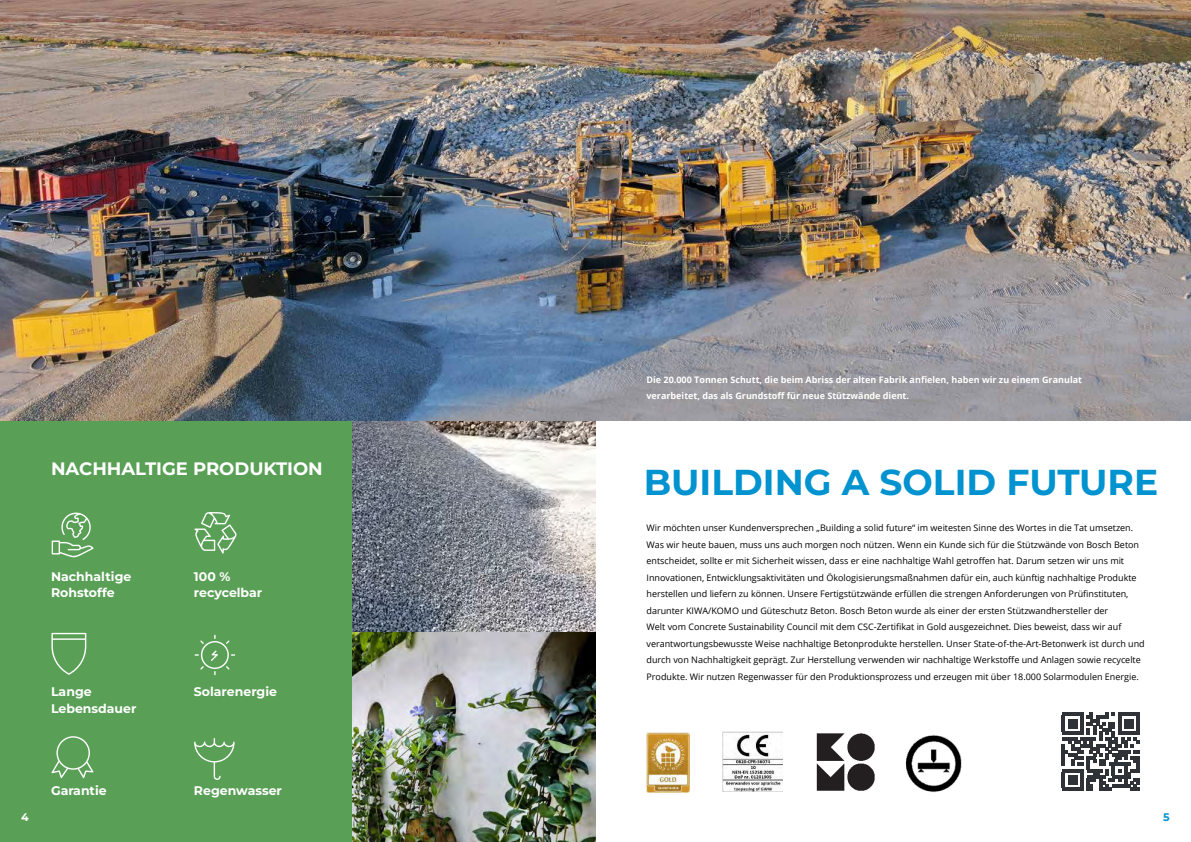
<style>
.page{position:relative;width:1191px;height:842px;background:#fff}
.page>*{position:absolute;margin:0;border:0;box-sizing:border-box;transform-origin:0 0}
.t1{font:700 36px "Montserrat";color:#0093d0}
.t2{font:700 18px "Montserrat";color:#fff}
.t3{font:700 12.5px/16.5px "Montserrat";color:#fff}
.t4{font:700 11px "Montserrat";color:#fff}
.t5{font:700 11px "Montserrat";color:#0093d0}
.t6{font:9px/16.5px "Open Sans";color:#000}
.t7{font:700 9px/16.5px "Open Sans";color:#fff}
</style>
<div class="page">
<img style="left:351px;top:421px;width:244px;height:421px">
<div style="left:0;top:393px;width:351px;height:449px;background:#59a056"></div>
<svg style="left:51px;top:633px;width:35px;height:42px"></svg>
<svg style="left:194px;top:738px;width:41px;height:42px"></svg>
<svg style="left:195px;top:635px;width:40px;height:40px"></svg>
<svg style="left:194px;top:512px;width:43px;height:42px"></svg>
<svg style="left:52px;top:512px;width:42px;height:45px"></svg>
<svg style="left:51px;top:736px;width:42px;height:42px"></svg>
<svg style="left:1061px;top:713px;width:79px;height:78px"></svg>
<hr style="left:1061px;top:788px;width:22px;height:3px;background:#2f3338">
<div style="left:1068px;top:775px;width:9px;height:10px;background:#2f3338"></div>
<img style="left:0;top:0;width:1191px;height:421px">
<img style="left:723px;top:732px;width:60px;height:60px">
<img style="left:816px;top:733px;width:59px;height:58px">
<img style="left:905px;top:735px;width:57px;height:58px">
<img style="left:646px;top:732px;width:44px;height:61px">
<svg style="left:658px;top:787px;width:20px;height:2px"></svg>
<h2 class="t2" style="left:51px;top:460px;width:273px">NACHHALTIGE PRODUKTION</h2>
<h3 class="t3" style="left:51px;top:568px;width:82px">Nachhaltige<br>Rohstoffe</h3>
<h3 class="t3" style="left:194px;top:568px;width:70px">100 % recycelbar</h3>
<h3 class="t3" style="left:51px;top:684px;width:87px">Lange<br>Lebensdauer</h3>
<h3 class="t3" style="left:51px;top:783px;width:57px">Garantie</h3>
<h3 class="t3" style="left:194px;top:684px;width:85px">Solarenergie</h3>
<h3 class="t3" style="left:194px;top:783px;width:89px">Regenwasser</h3>
<p class="t7" style="left:646px;top:371px;width:437px">Die 20.000 Tonnen Schutt, die beim Abriss der alten Fabrik anfielen, haben wir zu einem Granulat verarbeitet, das als Grundstoff für neue Stützwände dient.</p>
<h1 class="t1" style="left:643px;top:465px;width:516px">BUILDING A SOLID FUTURE</h1>
<p class="t6" style="left:646px;top:520px;width:500px">Wir möchten unser Kundenversprechen „Building a solid future“ im weitesten Sinne des Wortes in die Tat umsetzen.<br>Was wir heute bauen, muss uns auch morgen noch nützen. Wenn ein Kunde sich für die Stützwände von Bosch Beton entscheidet, sollte er mit Sicherheit wissen, dass er eine nachhaltige Wahl getroffen hat. Darum setzen wir uns mit Innovationen, Entwicklungsaktivitäten und Ökologisierungsmaßnahmen dafür ein, auch künftig nachhaltige Produkte herstellen und liefern zu können. Unsere Fertigstützwände erfüllen die strengen Anforderungen von Prüfinstituten, darunter KIWA/KOMO und Güteschutz Beton. Bosch Beton wurde als einer der ersten Stützwandhersteller der<br>Welt vom Concrete Sustainability Council mit dem CSC-Zertifikat in Gold ausgezeichnet. Dies beweist, dass wir auf verantwortungsbewusste Weise nachhaltige Betonprodukte herstellen. Unser State-of-the-Art-Betonwerk ist durch und durch von Nachhaltigkeit geprägt. Zur Herstellung verwenden wir nachhaltige Werkstoffe und Anlagen sowie recycelte Produkte. Wir nutzen Regenwasser für den Produktionsprozess und erzeugen mit über 18.000 Solarmodulen Energie.</p>
<p class="t4" style="left:21px;top:811px;width:9px">4</p>
<p class="t5" style="left:1163px;top:811px;width:8px">5</p>
</div>
